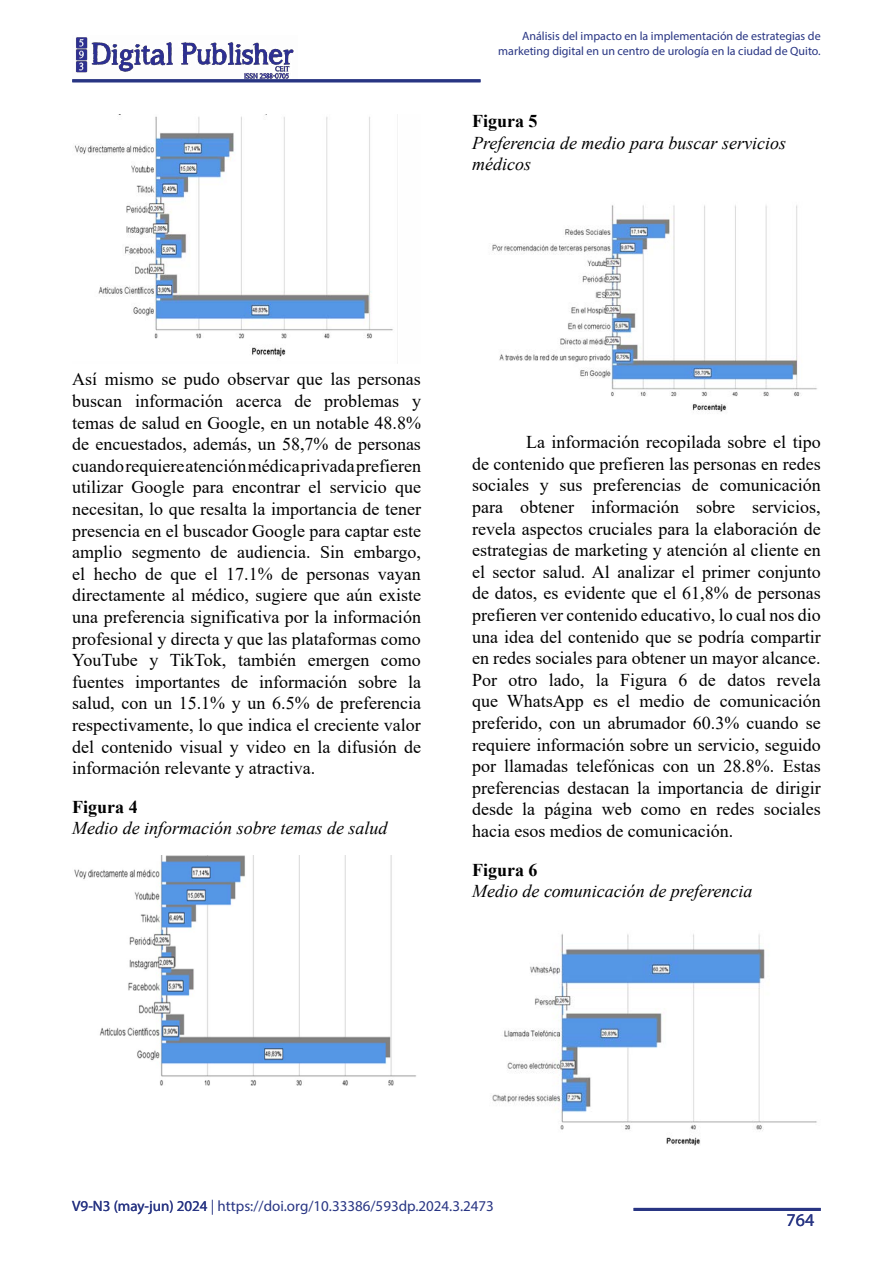
<style>
.page{position:relative;width:893px;height:1263px;background:#fff}
.page>*{position:absolute;margin:0;border:0;box-sizing:border-box;transform-origin:0 0}
.t1{font:18px/21.6px "Times New Roman";color:#000;text-align:justify}
.t2{font:italic 18px/21.6px "Times New Roman";color:#000}
.t3{font:700 18px "Times New Roman";color:#000}
.t4{font:18px "Myriad Pro";color:#283583}
.t5{font:15px "Myriad Pro";color:#283583}
.t6{font:12px/14.4px "Myriad Pro";color:#283583;text-align:right}
</style>
<div class="page">
<img style="left:75px;top:37px;width:219px;height:42px">
<hr style="left:72px;top:79px;width:408px;height:3px;background:#283583">
<hr style="left:634px;top:1208px;width:187px;height:3px;background:#283583">
<img style="left:74px;top:115px;width:324px;height:249px">
<img style="left:74px;top:855px;width:342px;height:231px">
<img style="left:492px;top:205px;width:325px;height:207px">
<img style="left:492px;top:933px;width:325px;height:213px">
<p class="t6" style="left:498px;top:29px;width:324px">Análisis del impacto en la implementación de estrategias de marketing digital en un centro de urología en la ciudad de Quito.</p>
<p class="t3" style="left:472px;top:108px;width:67px">Figura 5</p>
<p class="t2" style="left:472px;top:131px;width:316px">Preferencia de medio para buscar servicios médicos</p>
<p class="t1" style="left:72px;top:368px;width:350px">Así mismo se pudo observar que las personas buscan información acerca de problemas y temas de salud en Google, en un notable 48.8% de encuestados, además, un 58,7% de personas cuando requiere atención médica privada prefieren utilizar Google para encontrar el servicio que necesitan, lo que resalta la importancia de tener presencia en el buscador Google para captar este amplio segmento de audiencia. Sin embargo, el hecho de que el 17.1% de personas vayan directamente al médico, sugiere que aún existe una preferencia significativa por la información profesional y directa y que las plataformas como YouTube y TikTok, también emergen como fuentes importantes de información sobre la salud, con un 15.1% y un 6.5% de preferencia respectivamente, lo que indica el creciente valor del contenido visual y video en la difusión de información relevante y atractiva.</p>
<p class="t3" style="left:72px;top:794px;width:67px">Figura 4</p>
<p class="t2" style="left:72px;top:817px;width:317px">Medio de información sobre temas de salud</p>
<p class="t1" style="left:472px;top:431px;width:350px;text-indent:54px">La información recopilada sobre el tipo de contenido que prefieren las personas en redes sociales y sus preferencias de comunicación para obtener información sobre servicios, revela aspectos cruciales para la elaboración de estrategias de marketing y atención al cliente en el sector salud. Al analizar el primer conjunto de datos, es evidente que el 61,8% de personas prefieren ver contenido educativo, lo cual nos dio una idea del contenido que se podría compartir en redes sociales para obtener un mayor alcance.<br>Por otro lado, la Figura 6 de datos revela que WhatsApp es el medio de comunicación preferido, con un abrumador 60.3% cuando se requiere información sobre un servicio, seguido por llamadas telefónicas con un 28.8%. Estas preferencias destacan la importancia de dirigir desde la página web como en redes sociales hacia esos medios de comunicación.</p>
<p class="t3" style="left:472px;top:856px;width:67px">Figura 6</p>
<p class="t2" style="left:472px;top:880px;width:282px">Medio de comunicación de preferencia</p>
<p class="t5" style="left:72px;top:1196px;width:423px">V9-N3 (may-jun) 2024 | https://doi.org/10.33386/593dp.2024.3.2473</p>
<p class="t4" style="left:787px;top:1208px;width:29px">764</p>
</div>
